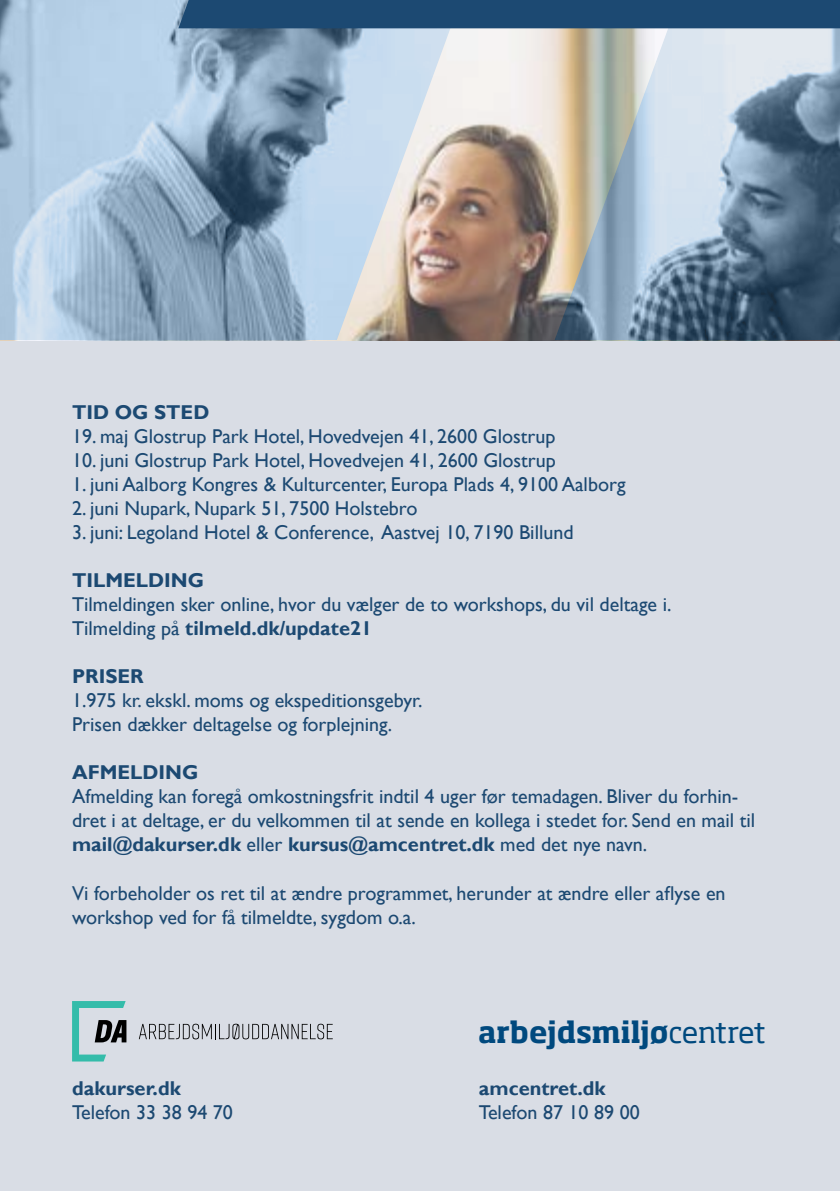
<style>
.page{position:relative;width:840px;height:1191px;background:#fff}
.page>*{position:absolute;margin:0;border:0;box-sizing:border-box;transform-origin:0 0}
.t1{font:700 28.8px "Soho Std";color:#00497e}
.t2{font:20px/24px "Gill Sans";color:#1c4972}
.t3{font:700 20px "Gill Sans";color:#1c4972}
.s1{font-weight:700}
.s2{font-weight:400}
</style>
<div class="page">
<img style="left:460px;top:28px;width:94px;height:312px">
<svg style="left:0;top:0;width:460px;height:340px;background:#a5b8ca"></svg>
<svg style="left:554px;top:28px;width:285px;height:312px;background:#94a3ae"></svg>
<div style="left:178px;top:0;width:661px;height:28px;background:#1c4972"></div>
<div style="left:0;top:341px;width:839px;height:850px;background:#d9dde5"></div>
<svg style="left:72px;top:1001px;width:54px;height:60px"></svg>
<svg style="left:139px;top:1023px;width:193px;height:16px"></svg>
<p class="t3" style="left:72px;top:400px;width:139px">TID OG STED</p>
<p class="t2" style="left:72px;top:425px;width:484px">19. maj Glostrup Park Hotel, Hovedvejen 41, 2600 Glostrup</p>
<p class="t2" style="left:72px;top:449px;width:485px">10. juni Glostrup Park Hotel, Hovedvejen 41, 2600 Glostrup</p>
<p class="t2" style="left:72px;top:473px;width:554px">1. juni Aalborg Kongres &amp; Kulturcenter, Europa Plads 4, 9100 Aalborg</p>
<p class="t2" style="left:72px;top:497px;width:346px">2. juni Nupark, Nupark 51, 7500 Holstebro</p>
<p class="t2" style="left:72px;top:521px;width:503px">3. juni: Legoland Hotel &amp; Conference, Aastvej 10, 7190 Billund</p>
<p class="t3" style="left:72px;top:568px;width:133px">TILMELDING</p>
<p class="t2" style="left:72px;top:593px;width:600px">Tilmeldingen sker online, hvor du vælger de to workshops, du vil deltage i.<br>Tilmelding på <span class="s1">tilmeld.dk/update21</span></p>
<p class="t3" style="left:72px;top:664px;width:73px">PRISER</p>
<p class="t2" style="left:72px;top:689px;width:352px">1.975 kr. ekskl. moms og ekspeditionsgebyr.<br>Prisen dækker deltagelse og forplejning.</p>
<p class="t3" style="left:72px;top:760px;width:128px">AFMELDING</p>
<p class="t2" style="left:72px;top:785px;width:684px">Afmelding kan foregå omkostningsfrit indtil 4 uger før temadagen. Bliver du forhin&shy;dret i at deltage, er du velkommen til at sende en kollega i stedet for. Send en mail til <span class="s1">mail@dakurser.dk</span> eller <span class="s1">kursus@amcentret.dk</span> med det nye navn.</p>
<p class="t2" style="left:72px;top:881px;width:654px">Vi forbeholder os ret til at ændre programmet, herunder at ændre eller aflyse en workshop ved for få tilmeldte, sygdom o.a.</p>
<p class="t3" style="left:72px;top:1076px;width:110px">dakurser.dk</p>
<p class="t2" style="left:72px;top:1101px;width:162px">Telefon 33 38 94 70</p>
<h1 class="t1" style="left:478px;top:1013px;width:289px">arbejdsmiljø<span class="s2">centret</span></h1>
<p class="t3" style="left:478px;top:1076px;width:128px">amcentret.dk</p>
<p class="t2" style="left:478px;top:1101px;width:162px">Telefon 87 10 89 00</p>
</div>
